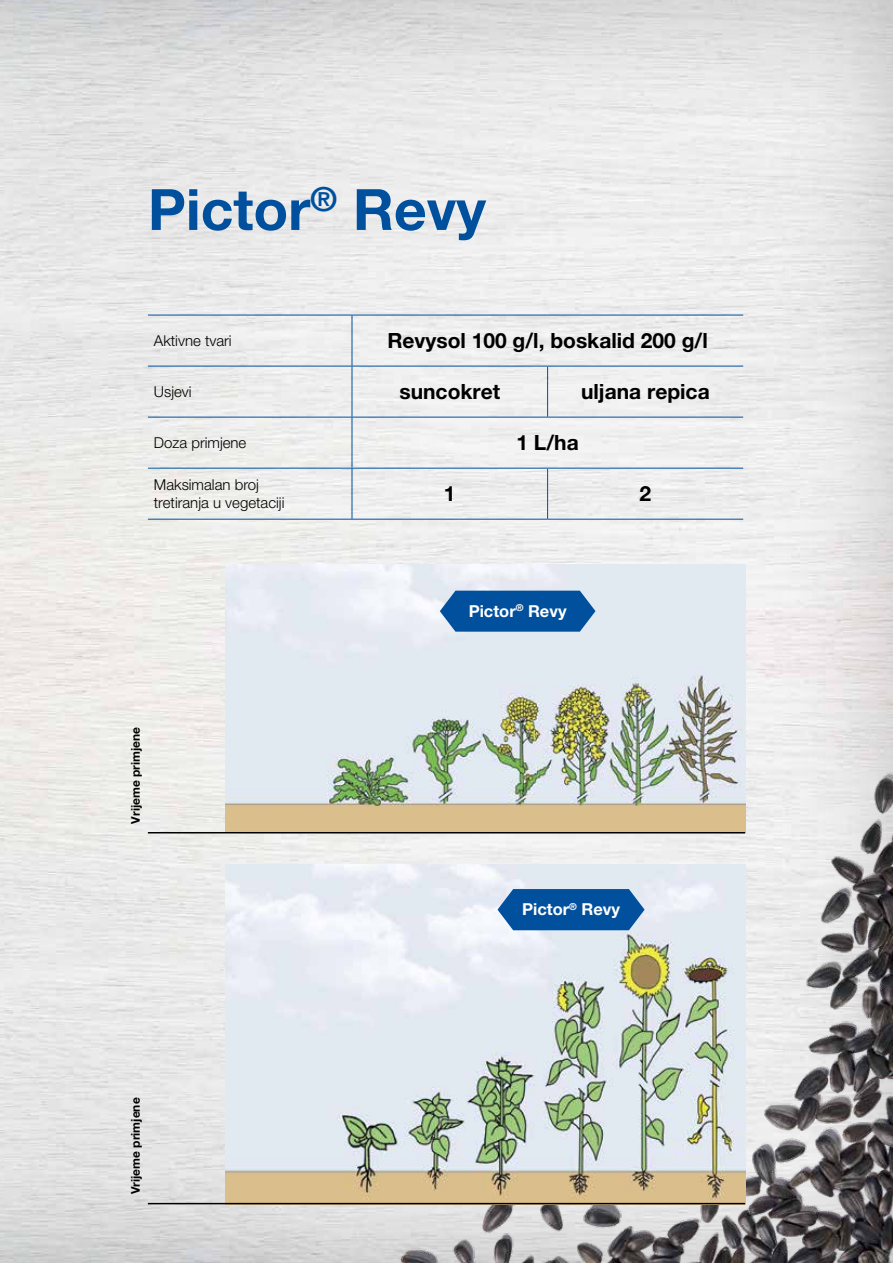
<style>
.page{position:relative;width:893px;height:1263px;background:#fff}
.page>*{position:absolute;margin:0;border:0;box-sizing:border-box;transform-origin:0 0}
.t1{font:700 57px "Helvetica Neue LT Pro";color:#00509e}
.t2{font:700 21px "Helvetica Neue LT Pro";color:#000}
.t3{font:700 16.5px "Helvetica Neue LT Pro";color:#fff}
.t4{font:300 15px/18.6px "Helvetica Neue LT Pro";color:#000}
.t5{font:700 12px "Helvetica Neue LT Pro";color:#000}
</style>
<div class="page">
<div style="left:0;top:0;width:893px;height:1263px;background:#000;opacity:.75"></div>
<img style="left:175px;top:390px;width:718px;height:873px">
<hr style="left:148px;top:315px;width:204px;height:1px;background:#00509e">
<hr style="left:352px;top:315px;width:196px;height:1px;background:#00509e">
<hr style="left:352px;top:315px;width:1px;height:51px;background:#00509e">
<hr style="left:548px;top:315px;width:195px;height:1px;background:#00509e">
<hr style="left:148px;top:366px;width:204px;height:1px;background:#00509e">
<hr style="left:352px;top:366px;width:196px;height:1px;background:#00509e">
<hr style="left:352px;top:366px;width:1px;height:51px;background:#00509e">
<hr style="left:548px;top:366px;width:195px;height:1px;background:#00509e">
<hr style="left:547px;top:366px;width:1px;height:51px;background:#00509e">
<hr style="left:148px;top:417px;width:204px;height:1px;background:#00509e">
<hr style="left:352px;top:417px;width:196px;height:1px;background:#00509e">
<hr style="left:352px;top:417px;width:1px;height:51px;background:#00509e">
<hr style="left:548px;top:417px;width:195px;height:1px;background:#00509e">
<hr style="left:148px;top:468px;width:204px;height:1px;background:#00509e">
<hr style="left:352px;top:468px;width:196px;height:1px;background:#00509e">
<hr style="left:352px;top:468px;width:1px;height:51px;background:#00509e">
<hr style="left:548px;top:468px;width:195px;height:1px;background:#00509e">
<hr style="left:547px;top:468px;width:1px;height:51px;background:#00509e">
<hr style="left:148px;top:519px;width:204px;height:1px;background:#00509e">
<hr style="left:352px;top:519px;width:196px;height:1px;background:#00509e">
<hr style="left:548px;top:519px;width:195px;height:1px;background:#00509e">
<img style="left:226px;top:864px;width:519px;height:339px">
<svg style="left:497px;top:889px;width:148px;height:41px;background:#1a61a7"></svg>
<hr style="left:148px;top:1203px;width:597px;height:1px;background:#000">
<img style="left:226px;top:565px;width:519px;height:267px">
<svg style="left:440px;top:591px;width:155px;height:41px;background:#1760a6"></svg>
<hr style="left:148px;top:832px;width:597px;height:1px;background:#000">
<h1 class="t1" style="left:148px;top:174px;width:340px">Pictor<sup>®</sup> Revy</h1>
<p class="t4" style="left:154px;top:331px;width:79px">Aktivne tvari</p>
<h2 class="t2" style="left:387px;top:328px;width:322px">Revysol 100 g/l, boskalid 200 g/l</h2>
<p class="t4" style="left:154px;top:382px;width:39px">Usjevi</p>
<h2 class="t2" style="left:399px;top:379px;width:102px">suncokret</h2>
<h2 class="t2" style="left:581px;top:379px;width:130px">uljana repica</h2>
<p class="t4" style="left:154px;top:433px;width:94px">Doza primjene</p>
<h2 class="t2" style="left:516px;top:430px;width:64px">1 L/ha</h2>
<p class="t4" style="left:154px;top:475px;width:132px">Maksimalan broj tretiranja u vegetaciji</p>
<h2 class="t2" style="left:444px;top:481px;width:13px">1</h2>
<h2 class="t2" style="left:640px;top:481px;width:13px">2</h2>
<p class="t3" style="left:469px;top:601px;width:99px">Pictor<sup>®</sup> Revy</p>
<p class="t5" style="left:128px;top:823px;width:98px;rotate:-90deg">Vrijeme primjene</p>
<p class="t3" style="left:522px;top:899px;width:99px">Pictor<sup>®</sup> Revy</p>
<p class="t5" style="left:128px;top:1194px;width:98px;rotate:-90deg">Vrijeme primjene</p>
</div>
